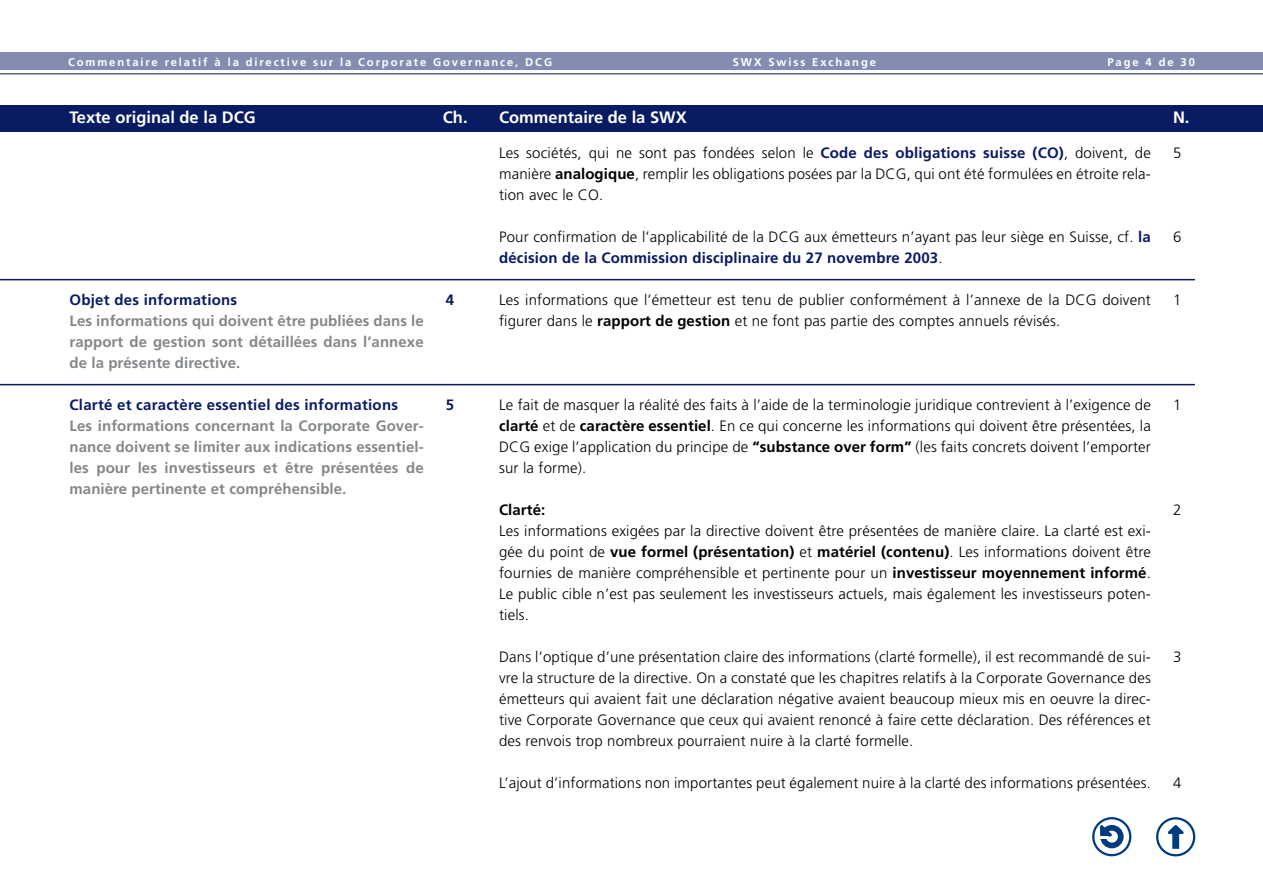
<style>
.page{position:relative;width:1263px;height:893px;background:#fff}
.page>*{position:absolute;margin:0;border:0;box-sizing:border-box;transform-origin:0 0}
.t1{font:700 16.5px "Frutiger LT";color:#fff}
.t2{font:300 15px/21px "Frutiger LT";letter-spacing:.01em;color:#000;text-align:justify}
.t3{font:700 15px/21px "Frutiger LT";letter-spacing:.005em;color:#84878a;text-align:justify}
.t4{font:700 15px "Frutiger LT";letter-spacing:.015em;color:#091b63}
.t5{font:700 15px "Frutiger LT";letter-spacing:.005em;color:#000}
.t6{font:700 11.25px "Frutiger LT";letter-spacing:.165em;color:#fff}
.s1{font-weight:700;color:#091b63}
.s2{font-weight:700}
</style>
<div class="page">
<div style="left:0;top:105px;width:1263px;height:26px;background:#091b63"></div>
<div style="left:0;top:53px;width:1263px;height:17px;background:#848db1"></div>
<hr style="left:0;top:73px;width:1263px;height:1px;background:#091b63">
<div style="left:1173px;top:832px;width:6px;height:16px;background:#013b7f"></div>
<svg style="left:1165px;top:822px;width:24px;height:15px"></svg>
<div style="left:1156px;top:817px;width:39px;height:39px;border:2px solid #013b7f;border-radius:50%"></div>
<div style="left:1092px;top:817px;width:39px;height:39px;border:2px solid #013b7f;border-radius:50%"></div>
<svg style="left:1097px;top:820px;width:29px;height:31px"></svg>
<hr style="left:0;top:279px;width:1195px;height:1px;background:#091b63">
<hr style="left:0;top:384px;width:1195px;height:1px;background:#091b63">
<p class="t6" style="left:68px;top:58px;width:486px">Commentaire relatif à la directive sur la Corporate Governance, DCG</p>
<p class="t6" style="left:733px;top:58px;width:145px">SWX Swiss Exchange</p>
<p class="t6" style="left:1107px;top:58px;width:89px">Page 4 de 30</p>
<p class="t1" style="left:70px;top:111px;width:188px">Texte original de la DCG</p>
<p class="t1" style="left:443px;top:111px;width:245px">Ch. Commentaire de la SWX</p>
<p class="t4" style="left:70px;top:294px;width:169px">Objet des informations</p>
<p class="t3" style="left:70px;top:311px;width:356px">Les informations qui doivent être publiées dans le rapport de gestion sont détaillées dans l’annexe de la présente directive.</p>
<p class="t4" style="left:70px;top:399px;width:330px">Clarté et caractère essentiel des informations</p>
<p class="t3" style="left:70px;top:416px;width:356px">Les informations concernant la Corporate Gover&shy;nance doivent se limiter aux indications essentiel&shy;les pour les investisseurs et être présentées de manière pertinente et compréhensible.</p>
<p class="t4" style="left:446px;top:294px;width:10px">4</p>
<p class="t4" style="left:446px;top:399px;width:10px">5</p>
<p class="t2" style="left:499px;top:143px;width:653px">Les sociétés, qui ne sont pas fondées selon le <span class="s1">Code des obligations suisse (CO)</span>, doivent, de manière <span class="s2">analogique</span>, remplir les obligations posées par la DCG, qui ont été formulées en étroite rela&shy;tion avec le CO.</p>
<p class="t2" style="left:499px;top:227px;width:653px">Pour confirmation de l’applicabilité de la DCG aux émetteurs n’ayant pas leur siège en Suisse, cf. <span class="s1">la décision de la Commission disciplinaire du 27 novembre 2003</span>.</p>
<p class="t2" style="left:499px;top:290px;width:653px">Les informations que l’émetteur est tenu de publier conformément à l’annexe de la DCG doivent figurer dans le <span class="s2">rapport de gestion</span> et ne font pas partie des comptes annuels révisés.</p>
<p class="t2" style="left:499px;top:395px;width:653px">Le fait de masquer la réalité des faits à l’aide de la terminologie juridique contrevient à l’exigence de <span class="s2">clarté</span> et de <span class="s2">caractère essentiel</span>. En ce qui concerne les informations qui doivent être présentées, la DCG exige l’application du principe de <span class="s2">“substance over form”</span> (les faits concrets doivent l’emporter sur la forme).</p>
<p class="t5" style="left:499px;top:504px;width:48px">Clarté:</p>
<p class="t2" style="left:499px;top:521px;width:653px">Les informations exigées par la directive doivent être présentées de manière claire. La clarté est exi&shy;gée du point de <span class="s2">vue formel (présentation)</span> et <span class="s2">matériel (contenu)</span>. Les informations doivent être fournies de manière compréhensible et pertinente pour un <span class="s2">investisseur moyennement informé</span>.<br>Le public cible n’est pas seulement les investisseurs actuels, mais également les investisseurs poten&shy;tiels.</p>
<p class="t2" style="left:499px;top:647px;width:653px">Dans l’optique d’une présentation claire des informations (clarté formelle), il est recommandé de sui&shy;vre la structure de la directive. On a constaté que les chapitres relatifs à la Corporate Governance des émetteurs qui avaient fait une déclaration négative avaient beaucoup mieux mis en oeuvre la direc&shy;tive Corporate Governance que ceux qui avaient renoncé à faire cette déclaration. Des références et des renvois trop nombreux pourraient nuire à la clarté formelle.</p>
<p class="t2" style="left:499px;top:773px;width:653px">L’ajout d’informations non importantes peut également nuire à la clarté des informations présentées.</p>
<p class="t1" style="left:1173px;top:111px;width:18px">N.</p>
<p class="t2" style="left:1173px;top:143px;width:10px">5</p>
<p class="t2" style="left:1173px;top:227px;width:10px">6</p>
<p class="t2" style="left:1173px;top:290px;width:10px">1</p>
<p class="t2" style="left:1173px;top:395px;width:10px">1</p>
<p class="t2" style="left:1173px;top:500px;width:10px">2</p>
<p class="t2" style="left:1173px;top:647px;width:10px">3</p>
<p class="t2" style="left:1173px;top:773px;width:10px">4</p>
</div>
